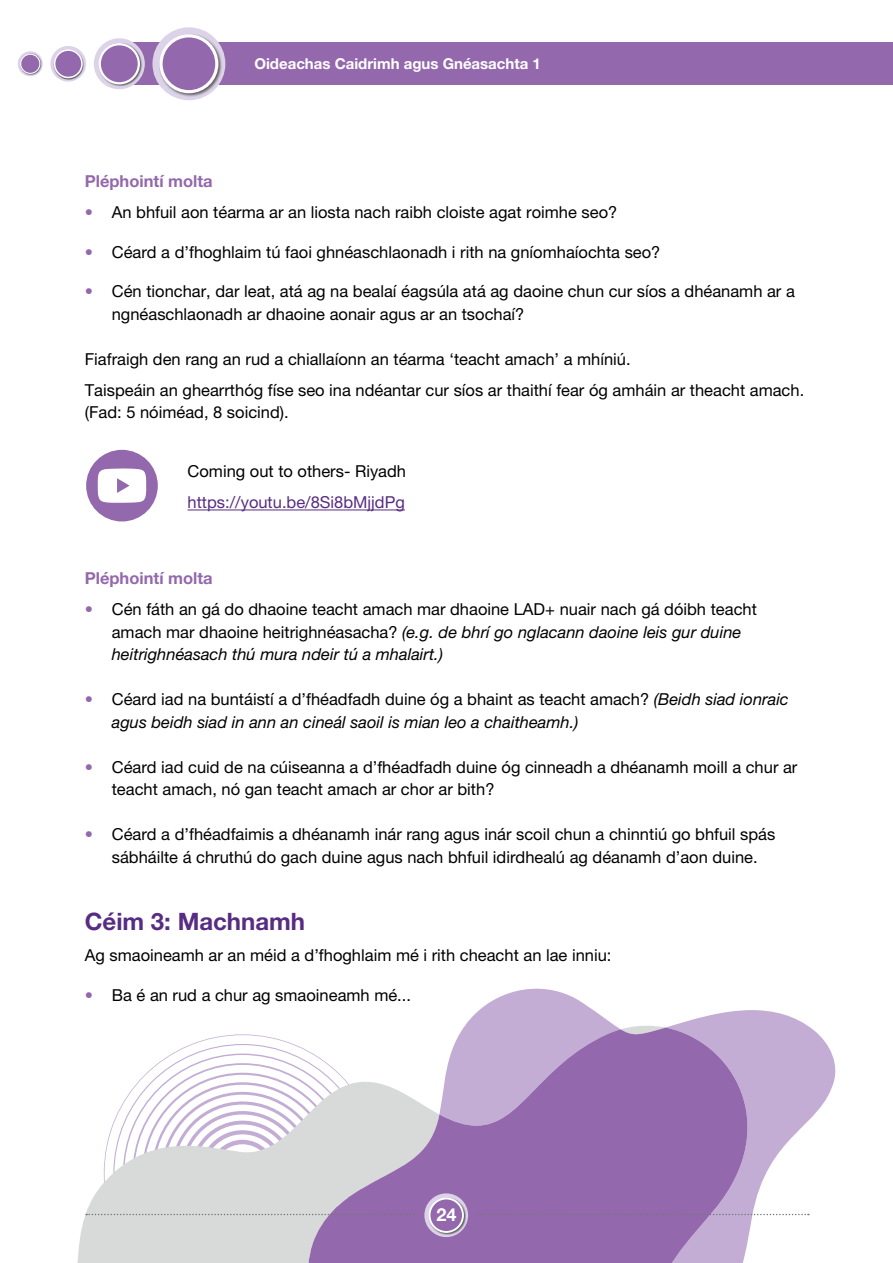
<style>
.page{position:relative;width:893px;height:1263px;background:#fff}
.page>*{position:absolute;margin:0;border:0;box-sizing:border-box;transform-origin:0 0}
.t1{font:700 24px "Helvetica Neue LT Pro";color:#572c82}
.t2{font:700 18px "Helvetica Neue LT Pro";color:#fff}
.t3{font:16.5px/22.5px "Helvetica Neue LT Pro";color:#000}
.t4{font:italic 16.5px/22.5px "Helvetica Neue LT Pro";color:#000}
.t5{font:700 16.5px "Helvetica Neue LT Pro";color:#9468ac}
.t6{font:16.5px "Helvetica Neue LT Pro";color:#572c82}
.t7{font:700 15px "Helvetica Neue LT Pro";color:#fff}
.s1{font-weight:700;color:#9468ac}
.s2{font-style:italic}
.s3{font-weight:700;font-style:normal;color:#9468ac}
.s4{font-style:normal}
</style>
<div class="page">
<div style="left:111px;top:43px;width:782px;height:42px;background:#9468ac"></div>
<div style="left:152px;top:27px;width:73px;height:73px;background:#ddd3e8;border-radius:50%"></div>
<div style="left:158px;top:33px;width:64px;height:64px;background:#000;opacity:.55"></div>
<svg style="left:159px;top:34px;width:59px;height:59px"></svg>
<div style="left:163px;top:37px;width:52px;height:53px;background:#9468ac;border-radius:50%"></div>
<div style="left:94px;top:38px;width:51px;height:51px;background:#ddd3e8;border-radius:50%"></div>
<div style="left:98px;top:43px;width:44px;height:44px;background:#000;opacity:.55"></div>
<svg style="left:99px;top:43px;width:41px;height:41px"></svg>
<div style="left:101px;top:45px;width:37px;height:37px;background:#9468ac;border-radius:50%"></div>
<div style="left:50px;top:46px;width:36px;height:36px;background:#ddd3e8;border-radius:50%"></div>
<div style="left:54px;top:49px;width:30px;height:31px;background:#000;opacity:.55"></div>
<svg style="left:54px;top:49px;width:29px;height:29px"></svg>
<div style="left:55px;top:51px;width:26px;height:26px;background:#9468ac;border-radius:50%"></div>
<div style="left:18px;top:51px;width:25px;height:25px;background:#ddd3e8;border-radius:50%"></div>
<div style="left:20px;top:53px;width:22px;height:22px;background:#000;opacity:.55"></div>
<svg style="left:20px;top:54px;width:20px;height:20px"></svg>
<div style="left:21px;top:55px;width:18px;height:18px;background:#9468ac;border-radius:50%"></div>
<hr style="left:188px;top:509px;width:217px;height:1px;background:#572c82">
<svg style="left:465px;top:989px;width:371px;height:227px"></svg>
<svg style="left:77px;top:1026px;width:588px;height:237px"></svg>
<svg style="left:297px;top:1027px;width:486px;height:236px;background:#ab8abf"></svg>
<div style="left:86px;top:450px;width:72px;height:71px;background:#9468ac;border-radius:50%"></div>
<svg style="left:98px;top:468px;width:48px;height:35px;background:#f1ecf4"></svg>
<svg style="left:424px;top:1193px;width:44px;height:44px"></svg>
<div style="left:428px;top:1197px;width:38px;height:38px;background:#000;opacity:.55"></div>
<svg style="left:429px;top:1197px;width:35px;height:36px"></svg>
<div style="left:430px;top:1199px;width:32px;height:32px;background:#9468ac;border-radius:50%"></div>
<svg style="left:480px;top:1214px;width:329px;height:1px"></svg>
<svg style="left:86px;top:1063px;width:328px;height:200px"></svg>
<p class="t7" style="left:254px;top:54px;width:288px">Oideachas Caidrimh agus Gnéasachta 1</p>
<p class="t5" style="left:85px;top:171px;width:129px">Pléphointí molta</p>
<p class="t3" style="left:85px;top:201px;width:534px"><span class="s1">•</span> An bhfuil aon téarma ar an liosta nach raibh cloiste agat roimhe seo?</p>
<p class="t3" style="left:85px;top:240px;width:577px"><span class="s1">•</span> Céard a d’fhoghlaim tú faoi ghnéaschlaonadh i rith na gníomhaíochta seo?</p>
<p class="t3" style="left:112px;top:280px;width:685px;text-indent:-27px"><span class="s1">•</span> Cén tionchar, dar leat, atá ag na bealaí éagsúla atá ag daoine chun cur síos a dhéanamh ar a ngnéaschlaonadh ar dhaoine aonair agus ar an tsochaí?</p>
<p class="t3" style="left:85px;top:343px;width:721px;line-height:31px">Fiafraigh den rang an rud a chiallaíonn an téarma ‘teacht amach’ a mhíniú.<br>Taispeáin an ghearrthóg físe seo ina ndéantar cur síos ar thaithí fear óg amháin ar theacht amach.</p>
<p class="t3" style="left:85px;top:401px;width:205px">(Fad: 5 nóiméad, 8 soicind).</p>
<p class="t3" style="left:188px;top:460px;width:220px">Coming out to others- Riyadh</p>
<p class="t6" style="left:188px;top:493px;width:219px">https://youtu.be/8Si8bMjjdPg</p>
<p class="t5" style="left:85px;top:568px;width:129px">Pléphointí molta</p>
<p class="t3" style="left:112px;top:598px;width:647px;text-indent:-27px"><span class="s1">•</span> Cén fáth an gá do dhaoine teacht amach mar dhaoine LAD+ nuair nach gá dóibh teacht amach mar dhaoine heitrighnéasacha? <span class="s2">(e.g. de bhrí go nglacann daoine leis gur duine heitrighnéasach thú mura ndeir tú a mhalairt.)</span></p>
<p class="t4" style="left:112px;top:688px;width:678px;text-indent:-27px"><span class="s3">•</span> <span class="s4">Céard iad na buntáistí a d’fhéadfadh duine óg a bhaint as teacht amach?</span> (Beidh siad ionraic agus beidh siad in ann an cineál saoil is mian leo a chaitheamh.)</p>
<p class="t3" style="left:112px;top:755px;width:687px;text-indent:-27px"><span class="s1">•</span> Céard iad cuid de na cúiseanna a d’fhéadfadh duine óg cinneadh a dhéanamh moill a chur ar teacht amach, nó gan teacht amach ar chor ar bith?</p>
<p class="t3" style="left:85px;top:823px;width:692px;text-align:center"><span class="s1">•</span> Céard a d’fhéadfaimis a dhéanamh inár rang agus inár scoil chun a chinntiú go bhfuil spás sábháilte á chruthú do gach duine agus nach bhfuil idirdhealú ag déanamh d’aon duine.</p>
<h1 class="t1" style="left:85px;top:907px;width:222px">Céim 3: Machnamh</h1>
<p class="t3" style="left:85px;top:944px;width:528px">Ag smaoineamh ar an méid a d’fhoghlaim mé i rith cheacht an lae inniu:</p>
<p class="t3" style="left:85px;top:983px;width:328px"><span class="s1">•</span> Ba é an rud a chur ag smaoineamh mé...</p>
<p class="t2" style="left:436px;top:1204px;width:22px">24</p>
</div>
